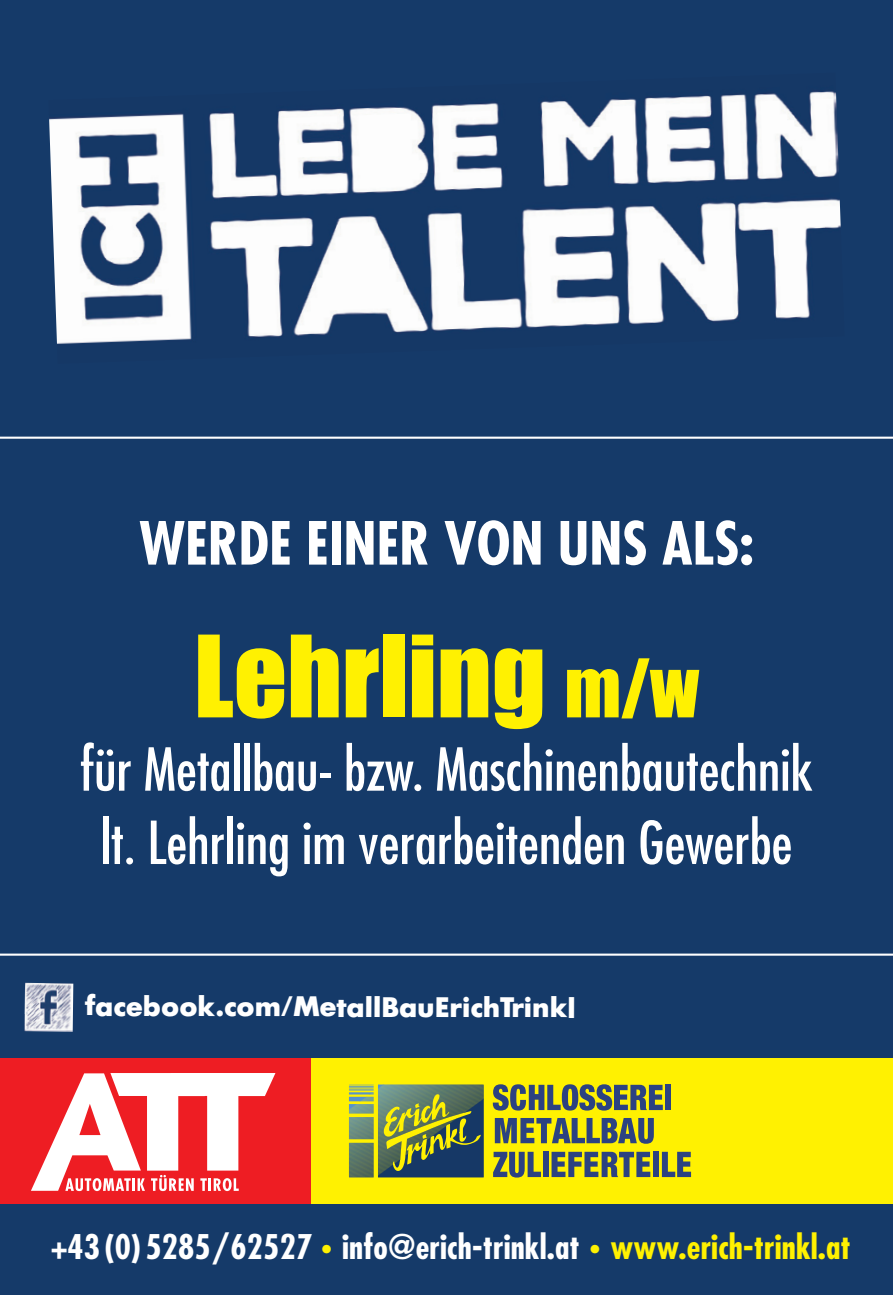
<style>
.page{position:relative;width:893px;height:1295px;background:#153a69}
.page>*{position:absolute;margin:0;border:0;box-sizing:border-box;transform-origin:0 0}
.t1{font:104.65px "Impact";color:#fff101}
.t2{font:condensed 57.75px/73.1px "Futura";color:#fff;text-align:center}
.t3{font:700 condensed 57.75px "Futura";color:#fff}
.t4{font:700 condensed 33.25px "Futura";letter-spacing:.005em;color:#fff}
.t5{font:700 28px "Futura BQ";color:#fff}
.s1{font-size:73.15px}
.s2{font-weight:800;font-stretch:normal;color:#fff101}
.s3{color:#fff101}
</style>
<div class="page">
<div style="left:308px;top:1058px;width:585px;height:145px;background:#fff101"></div>
<svg style="left:349px;top:1084px;width:343px;height:94px"></svg>
<svg style="left:493px;top:1152px;width:48px;height:25px"></svg>
<div style="left:543px;top:1152px;width:6px;height:25px;background:#2c4281"></div>
<svg style="left:552px;top:1152px;width:98px;height:25px"></svg>
<div style="left:653px;top:1152px;width:6px;height:25px;background:#2c4281"></div>
<svg style="left:662px;top:1152px;width:29px;height:25px"></svg>
<svg style="left:495px;top:1118px;width:159px;height:26px"></svg>
<svg style="left:493px;top:1084px;width:170px;height:26px"></svg>
<div style="left:665px;top:1085px;width:6px;height:25px;background:#2c4281"></div>
<svg style="left:378px;top:1084px;width:106px;height:93px"></svg>
<svg style="left:0;top:1058px;width:310px;height:145px"></svg>
<hr style="left:0;top:953px;width:893px;height:2px;background:#fff">
<hr style="left:0;top:437px;width:893px;height:2px;background:#fff">
<img style="left:24px;top:983px;width:49px;height:49px">
<img style="left:48px;top:73px;width:796px;height:291px">
<p class="t3" style="left:139px;top:507px;width:616px">WERDE EINER VON UNS ALS:</p>
<h1 class="t1" style="left:194px;top:595px;width:507px">Lehrling <span class="s1">m/w</span></h1>
<p class="t2" style="left:80px;top:732px;width:735px">für Metallbau- bzw. Maschinenbautechnik lt. Lehrling im verarbeitenden Gewerbe</p>
<p class="t5" style="left:85px;top:989px;width:492px">facebook.com/MetallBauErichTrinkl</p>
<p class="t4" style="left:51px;top:1226px;width:801px">+43 (0) 5285/62527 <span class="s2">·</span> info@erich-trinkl.at <span class="s2">·</span> <span class="s3">www.erich-trinkl.at</span></p>
</div>
